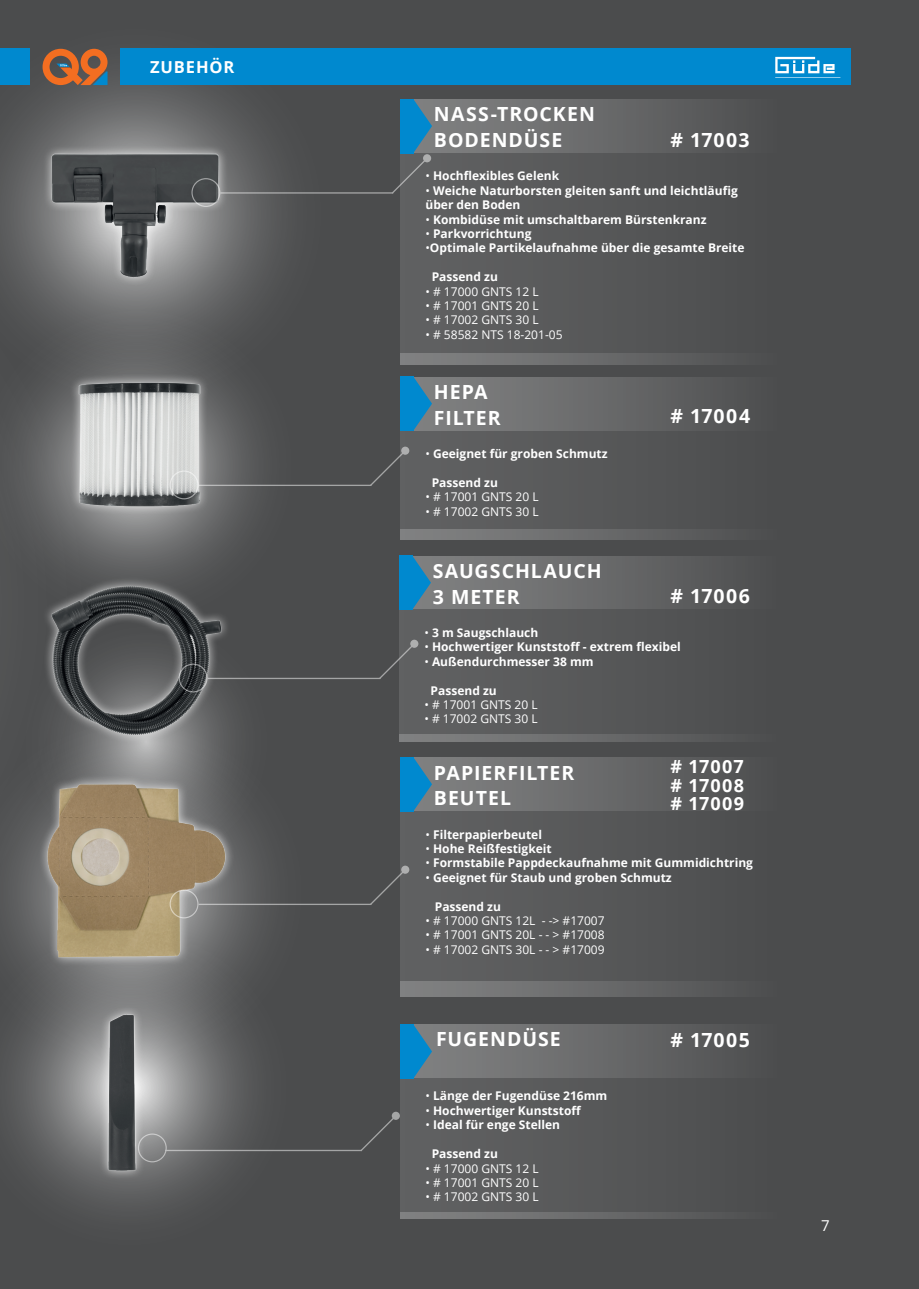
<style>
.page{position:relative;width:919px;height:1289px;background:#fff}
.page>*{position:absolute;margin:0;border:0;box-sizing:border-box;transform-origin:0 0}
.t1{font:700 19.5px/25.5px "Open Sans";letter-spacing:.05em;color:#fff}
.t2{font:700 18px/18.3px "Open Sans";letter-spacing:.06em;color:#fff;text-align:justify}
.t3{font:700 16.5px "Open Sans";letter-spacing:.055em;color:#fff}
.t4{font:15px "Open Sans";color:#fff}
.t5{font:700 12px/14.4px "Open Sans";color:#fff}
.t6{font:12px "Open Sans";color:#fff}
.s1{font-weight:400}
</style>
<div class="page">
<div style="left:0;top:0;width:918px;height:1288px;background:#4b4c4d"></div>
<svg style="left:0;top:48px;width:349px;height:239px"></svg>
<svg style="left:6px;top:287px;width:255px;height:280px;fill:#5a5b5c"></svg>
<svg style="left:0;top:815px;width:271px;height:91px;fill:#5a5b5c"></svg>
<svg style="left:0;top:906px;width:310px;height:305px"></svg>
<svg style="left:2px;top:598px;width:287px;height:287px"></svg>
<div style="left:120px;top:49px;width:730px;height:36px;background:#0089cf"></div>
<svg style="left:775px;top:56px;width:66px;height:22px"></svg>
<svg style="left:43px;top:49px;width:64px;height:36px"></svg>
<div style="left:0;top:49px;width:29px;height:36px;background:#0089cf"></div>
<img style="left:44px;top:121px;width:183px;height:183px">
<img style="left:44px;top:338px;width:183px;height:183px">
<div style="left:400px;top:99px;width:382px;height:266px;background:linear-gradient(to right,#848585,#4e4f50)"></div>
<div style="left:400px;top:153px;width:382px;height:200px;background:#575859"></div>
<div style="left:400px;top:376px;width:382px;height:163px;background:linear-gradient(to right,#818283,#4e4f50)"></div>
<div style="left:400px;top:430px;width:382px;height:98px;background:#575859"></div>
<div style="left:400px;top:376px;width:13px;height:54px;background:#0089cf"></div>
<svg style="left:413px;top:376px;width:19px;height:54px"></svg>
<div style="left:399px;top:555px;width:382px;height:186px;background:linear-gradient(to right,#848585,#4e4f50)"></div>
<div style="left:399px;top:609px;width:382px;height:125px;background:#575859"></div>
<div style="left:399px;top:555px;width:13px;height:54px;background:#0089cf"></div>
<svg style="left:412px;top:555px;width:19px;height:54px"></svg>
<div style="left:400px;top:1024px;width:382px;height:194px;background:linear-gradient(to right,#848585,#4e4f50)"></div>
<div style="left:400px;top:1078px;width:382px;height:134px;background:#575859"></div>
<div style="left:400px;top:1024px;width:13px;height:54px;background:#0089cf"></div>
<svg style="left:413px;top:1024px;width:19px;height:54px"></svg>
<div style="left:400px;top:757px;width:382px;height:239px;background:linear-gradient(to right,#848585,#4e4f50)"></div>
<div style="left:400px;top:811px;width:382px;height:169px;background:#575859"></div>
<div style="left:400px;top:757px;width:13px;height:54px;background:#0089cf"></div>
<svg style="left:413px;top:757px;width:19px;height:54px"></svg>
<div style="left:191px;top:178px;width:29px;height:29px;border:1px solid #fff;border-radius:50%"></div>
<svg style="left:392px;top:99px;width:40px;height:95px"></svg>
<hr style="left:220px;top:192px;width:173px;height:2px;background:#fff">
<div style="left:423px;top:154px;width:8px;height:8px;background:#aeafaf;border-radius:50%"></div>
<div style="left:170px;top:470px;width:28px;height:29px;border:1px solid #fff;border-radius:50%"></div>
<svg style="left:371px;top:453px;width:32px;height:33px"></svg>
<hr style="left:198px;top:484px;width:173px;height:2px;background:#fff">
<div style="left:401px;top:446px;width:8px;height:9px;background:#aeafaf;border-radius:50%"></div>
<div style="left:43px;top:577px;width:187px;height:166px;background:#4e4f50"></div>
<img style="left:42px;top:567px;width:184px;height:183px">
<div style="left:179px;top:663px;width:28px;height:29px;border:1px solid #fff;border-radius:50%"></div>
<svg style="left:380px;top:646px;width:32px;height:33px"></svg>
<hr style="left:207px;top:677px;width:173px;height:2px;background:#fff">
<svg style="left:410px;top:639px;width:8px;height:9px"></svg>
<div style="left:39px;top:775px;width:196px;height:191px;background:#fff;opacity:.75"></div>
<img style="left:45px;top:779px;width:183px;height:183px">
<img style="left:45px;top:997px;width:182px;height:183px">
<div style="left:170px;top:889px;width:28px;height:29px;border:1px solid #fff;border-radius:50%"></div>
<svg style="left:371px;top:871px;width:35px;height:34px"></svg>
<hr style="left:198px;top:903px;width:173px;height:2px;background:#fff">
<div style="left:401px;top:865px;width:8px;height:8px;background:#aeafaf;border-radius:50%"></div>
<div style="left:138px;top:1133px;width:29px;height:29px;border:1px solid #fff;border-radius:50%"></div>
<svg style="left:359px;top:1115px;width:38px;height:37px"></svg>
<hr style="left:165px;top:1149px;width:197px;height:2px;background:#fff">
<svg style="left:392px;top:1111px;width:8px;height:8px"></svg>
<h3 class="t3" style="left:150px;top:56px;width:86px">ZUBEHÖR</h3>
<h1 class="t1" style="left:434px;top:101px;width:162px">NASS-TROCKEN<br>BODENDÜSE</h1>
<h1 class="t1" style="left:670px;top:126px;width:81px"># 17003</h1>
<p class="t5" style="left:425px;top:168px;width:135px"><span class="s1">•</span> Hochflexibles Gelenk</p>
<p class="t5" style="left:425px;top:183px;width:314px"><span class="s1">•</span> Weiche Naturborsten gleiten sanft und leichtläufig über den Boden</p>
<p class="t5" style="left:425px;top:212px;width:283px"><span class="s1">•</span> Kombidüse mit umschaltbarem Bürstenkranz</p>
<p class="t5" style="left:425px;top:226px;width:107px"><span class="s1">•</span> Parkvorrichtung</p>
<p class="t5" style="left:425px;top:240px;width:320px"><span class="s1">•</span>Optimale Partikelaufnahme über die gesamte Breite</p>
<p class="t5" style="left:431px;top:269px;width:68px">Passend zu</p>
<p class="t6" style="left:425px;top:283px;width:115px">• # 17000 GNTS 12 L</p>
<p class="t6" style="left:425px;top:297px;width:115px">• # 17001 GNTS 20 L</p>
<p class="t6" style="left:425px;top:312px;width:115px">• # 17002 GNTS 30 L</p>
<p class="t6" style="left:425px;top:326px;width:139px">• # 58582 NTS 18-201-05</p>
<h1 class="t1" style="left:434px;top:379px;width:68px">HEPA<br>FILTER</h1>
<p class="t5" style="left:425px;top:446px;width:184px"><span class="s1">•</span> Geeignet für groben Schmutz</p>
<p class="t5" style="left:431px;top:475px;width:68px">Passend zu</p>
<p class="t6" style="left:425px;top:488px;width:115px">• # 17001 GNTS 20 L</p>
<p class="t6" style="left:425px;top:503px;width:115px">• # 17002 GNTS 30 L</p>
<h1 class="t1" style="left:433px;top:557px;width:170px">SAUGSCHLAUCH<br>3 METER</h1>
<h1 class="t1" style="left:670px;top:403px;width:81px"># 17004</h1>
<h1 class="t1" style="left:670px;top:583px;width:81px"># 17006</h1>
<p class="t5" style="left:424px;top:625px;width:115px"><span class="s1">•</span> 3 m Saugschlauch</p>
<p class="t5" style="left:424px;top:639px;width:258px"><span class="s1">•</span> Hochwertiger Kunststoff - extrem flexibel</p>
<p class="t5" style="left:424px;top:654px;width:171px"><span class="s1">•</span> Außendurchmesser 38 mm</p>
<p class="t5" style="left:430px;top:682px;width:68px">Passend zu</p>
<p class="t6" style="left:424px;top:696px;width:115px">• # 17001 GNTS 20 L</p>
<p class="t6" style="left:424px;top:710px;width:115px">• # 17002 GNTS 30 L</p>
<h1 class="t1" style="left:434px;top:759px;width:142px">PAPIERFILTER<br>BEUTEL</h1>
<h2 class="t2" style="left:670px;top:757px;width:75px"># 17007 # 17008 # 17009</h2>
<p class="t5" style="left:425px;top:826px;width:118px"><span class="s1">•</span> Filterpapierbeutel</p>
<p class="t5" style="left:425px;top:841px;width:128px"><span class="s1">•</span> Hohe Reißfestigkeit</p>
<p class="t5" style="left:425px;top:855px;width:329px"><span class="s1">•</span> Formstabile Pappdeckaufnahme mit Gummidichtring</p>
<p class="t5" style="left:425px;top:869px;width:248px"><span class="s1">•</span> Geeignet für Staub und groben Schmutz</p>
<p class="t5" style="left:435px;top:898px;width:68px">Passend zu</p>
<p class="t6" style="left:425px;top:912px;width:181px">• # 17000 GNTS 12L - -&gt; #17007</p>
<p class="t6" style="left:425px;top:926px;width:181px">• # 17001 GNTS 20L - - &gt; #17008</p>
<p class="t6" style="left:425px;top:941px;width:181px">• # 17002 GNTS 30L - - &gt; #17009</p>
<h1 class="t1" style="left:436px;top:1026px;width:126px">FUGENDÜSE</h1>
<h1 class="t1" style="left:670px;top:1026px;width:81px"># 17005</h1>
<p class="t5" style="left:425px;top:1088px;width:183px"><span class="s1">•</span> Länge der Fugendüse 216mm</p>
<p class="t5" style="left:425px;top:1102px;width:157px"><span class="s1">•</span> Hochwertiger Kunststoff</p>
<p class="t5" style="left:425px;top:1117px;width:136px"><span class="s1">•</span> Ideal für enge Stellen</p>
<p class="t5" style="left:431px;top:1146px;width:68px">Passend zu</p>
<p class="t6" style="left:425px;top:1159px;width:115px">• # 17000 GNTS 12 L</p>
<p class="t6" style="left:425px;top:1174px;width:115px">• # 17001 GNTS 20 L</p>
<p class="t6" style="left:425px;top:1188px;width:115px">• # 17002 GNTS 30 L</p>
<p class="t4" style="left:821px;top:1214px;width:10px">7</p>
</div>
